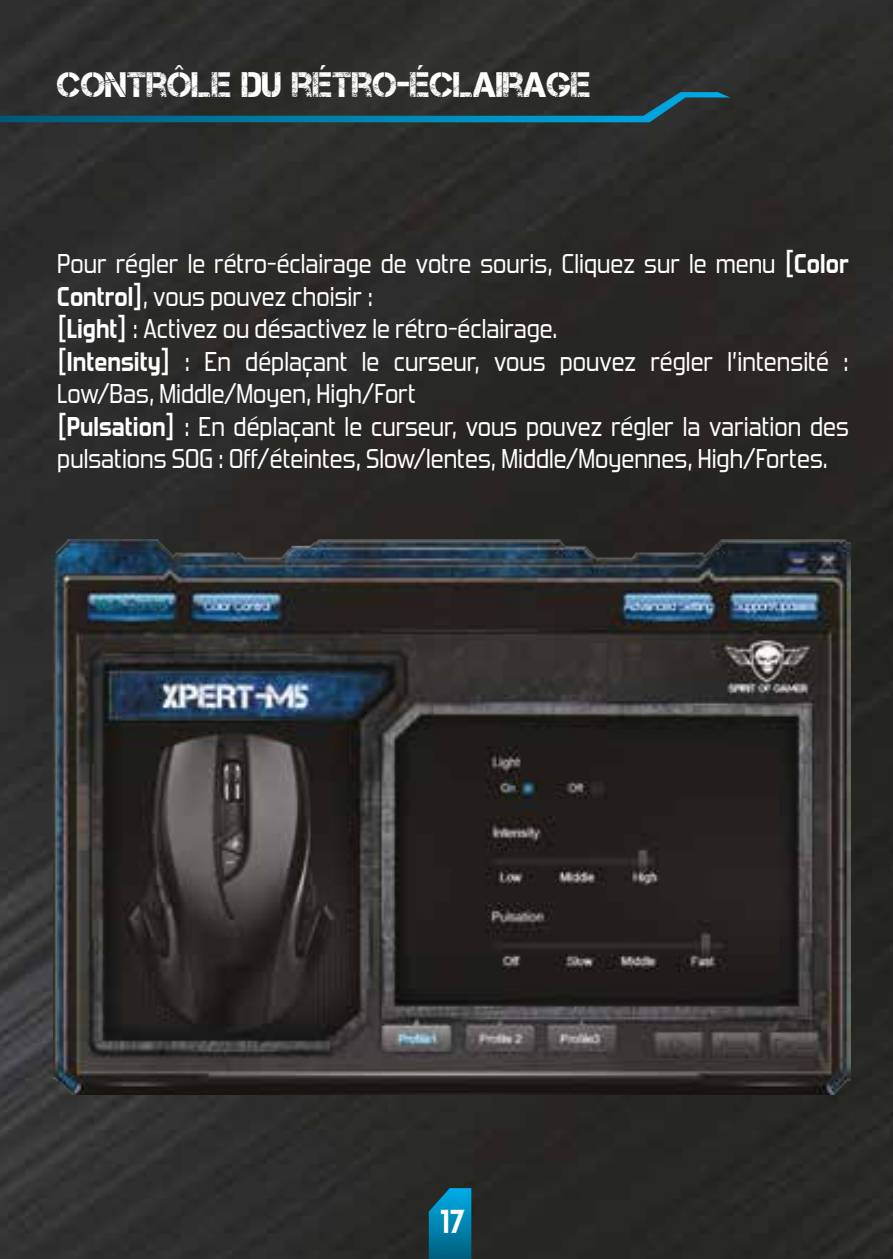
<style>
.page{position:relative;width:893px;height:1259px;background:#fff}
.page>*{position:absolute;margin:0;border:0;box-sizing:border-box;transform-origin:0 0}
.t1{font:35.4px "Captureit";color:#fff}
.t2{font:700 33px "Forgotten Futurist Rg";color:#fff}
.t3{font:27px/32.4px "Forgotten Futurist Rg";color:#fff}
.s1{font-weight:700}
</style>
<div class="page">
<img style="left:0;top:0;width:893px;height:1259px">
<svg style="left:429px;top:1188px;width:42px;height:71px;background:#037ca4"></svg>
<svg style="left:0;top:92px;width:730px;height:30px;background:#233f46"></svg>
<img style="left:54px;top:539px;width:796px;height:555px">
<h1 class="t1" style="left:57px;top:65px;width:535px">CONTRÔLE DU RÉTRO-ÉCLAIRAGE</h1>
<p class="t3" style="left:57px;top:247px;width:793px">Pour régler le rétro-éclairage de votre souris, Cliquez sur le menu <span class="s1">[Color Control]</span>, vous pouvez choisir :<br><span class="s1">[Light]</span> : Activez ou désactivez le rétro-éclairage.<br><span class="s1">[Intensity]</span> : En déplaçant le curseur, vous pouvez régler l’intensité :<br>Low/Bas, Middle/Moyen, High/Fort<br><span class="s1">[Pulsation]</span> : En déplaçant le curseur, vous pouvez régler la variation des pulsations SOG : Off/éteintes, Slow/lentes, Middle/Moyennes, High/Fortes.</p>
<p class="t2" style="left:440px;top:1201px;width:26px">17</p>
</div>
